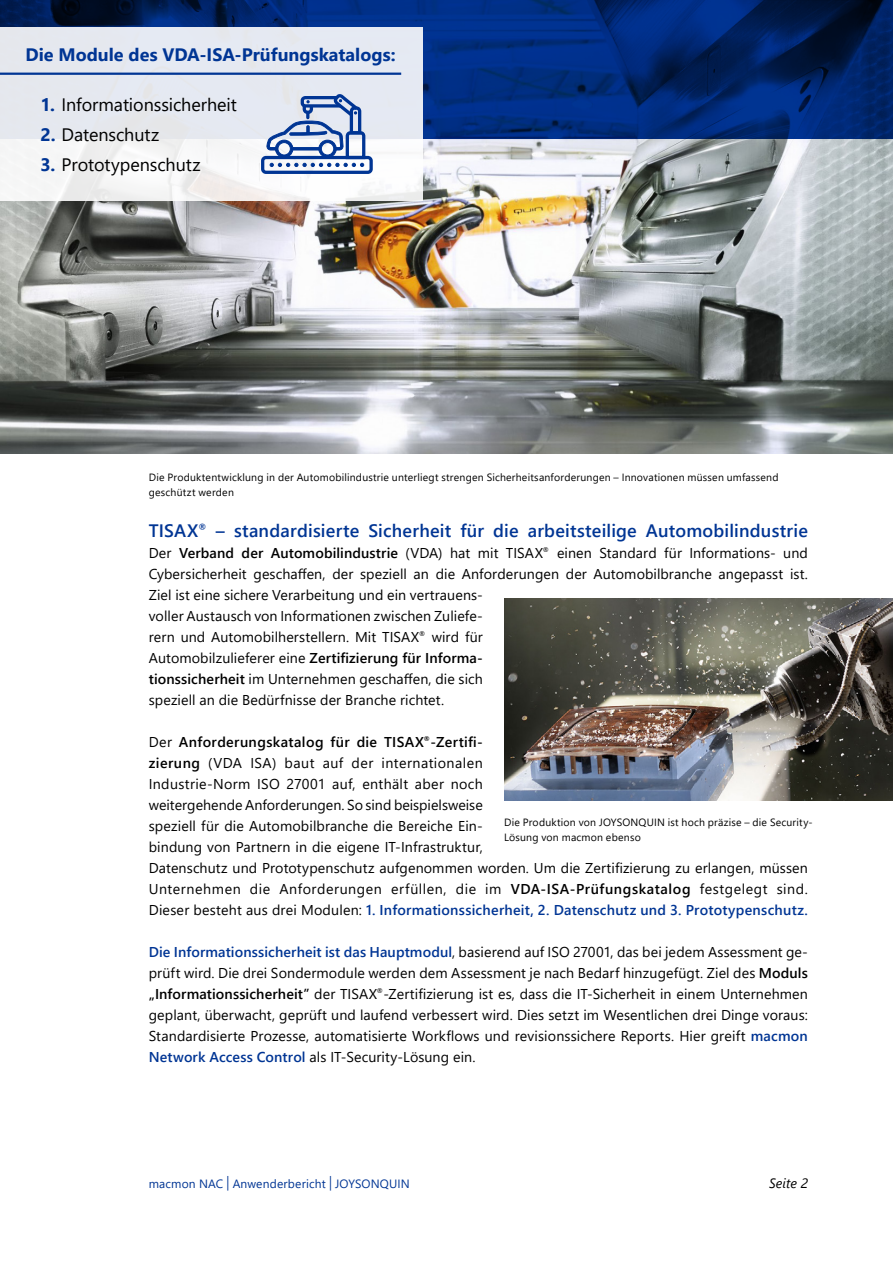
<style>
.page{position:relative;width:893px;height:1263px;background:#fff}
.page>*{position:absolute;margin:0;border:0;box-sizing:border-box;transform-origin:0 0}
.t1{font:600 18px "Segoe UI";letter-spacing:.01em;color:#003594}
.t2{font:18px "Segoe UI";letter-spacing:-.005em;color:#000}
.t3{font:700 18px "Segoe UI";color:#003594}
.t4{font:14.25px/21px "Segoe UI";letter-spacing:.01em;color:#000}
.t5{font:italic 13.5px "Segoe UI";color:#000}
.t6{font:12px "Segoe UI";letter-spacing:.015em;color:#003594}
.t7{font:10.5px/15px "Segoe UI";letter-spacing:.02em;color:#000}
.s1{font-weight:700;color:#003594}
.s2{font-weight:600}
.s3{font-weight:600;color:#003594}
.s4{font-size:14.4px}
</style>
<div class="page">
<img style="left:0;top:138px;width:893px;height:315px">
<svg style="left:0;top:0;width:893px;height:138px;background:#002770"></svg>
<img style="left:504px;top:599px;width:389px;height:201px">
<div style="left:0;top:27px;width:422px;height:174px;background:linear-gradient(to bottom,#dfe4ef,#f7f6f6)"></div>
<hr style="left:0;top:73px;width:401px;height:2px;background:#003594">
<div style="left:261px;top:156px;width:112px;height:18px;border:3px solid #003594;border-radius:3px"></div>
<svg style="left:266px;top:91px;width:101px;height:76px"></svg>
<p class="t3" style="left:26px;top:37px;width:371px">Die Module des VDA-ISA-Prüfungskatalogs:</p>
<p class="t2" style="left:40px;top:88px;width:198px"><span class="s1">1.</span> Informationssicherheit</p>
<p class="t2" style="left:40px;top:118px;width:120px"><span class="s1">2.</span> Datenschutz</p>
<p class="t2" style="left:40px;top:148px;width:162px"><span class="s1">3.</span> Prototypenschutz</p>
<p class="t7" style="left:149px;top:469px;width:631px">Die Produktentwicklung in der Automobilindustrie unterliegt strengen Sicherheitsanforderungen – Innovationen müssen umfassend geschützt werden</p>
<p class="t1" style="left:149px;top:514px;width:661px">TISAX<sup>®</sup> – standardisierte Sicherheit für die arbeitsteilige Automobilindustrie</p>
<p class="t4" style="left:149px;top:541px;width:661px">Der <span class="s2">Verband der Automobilindustrie</span> (VDA) hat mit TISAX<sup>®</sup> einen Standard für Informations- und Cybersicherheit geschaffen, der speziell an die Anforderungen der Automobilbranche angepasst ist.<br>Ziel ist eine sichere Verarbeitung und ein vertrauens-<br>voller Austausch von Informationen zwischen Zuliefe-<br>rern und Automobilherstellern. Mit TISAX<sup>®</sup> wird für<br>Automobilzulieferer eine <span class="s2">Zertifizierung für Informa-<br>tionssicherheit</span> im Unternehmen geschaffen, die sich<br>speziell an die Bedürfnisse der Branche richtet.</p>
<p class="t4" style="left:149px;top:730px;width:661px">Der <span class="s2">Anforderungskatalog für die TISAX</span><sup>®</sup><span class="s2">-Zertifi-<br>zierung</span> (VDA ISA) baut auf der internationalen<br>Industrie-Norm ISO 27001 auf, enthält aber noch<br>weitergehende Anforderungen. So sind beispielsweise<br>speziell für die Automobilbranche die Bereiche Ein-<br>bindung von Partnern in die eigene IT-Infrastruktur,<br>Datenschutz und Prototypenschutz aufgenommen worden. Um die Zertifizierung zu erlangen, müssen Unternehmen die Anforderungen erfüllen, die im <span class="s2">VDA-ISA-Prüfungskatalog</span> festgelegt sind.<br>Dieser besteht aus drei Modulen: <span class="s3">1. Informationssicherheit, 2. Datenschutz und 3. Prototypenschutz.</span></p>
<p class="t4" style="left:149px;top:940px;width:661px;text-align:justify"><span class="s3">Die Informationssicherheit ist das Hauptmodul</span>, basierend auf ISO 27001, das bei jedem Assessment ge&shy;prüft wird. Die drei Sondermodule werden dem Assessment je nach Bedarf hinzugefügt. Ziel des <span class="s2">Moduls „Informationssicherheit”</span> der TISAX<sup>®</sup>-Zertifizierung ist es, dass die IT-Sicherheit in einem Unternehmen geplant, überwacht, geprüft und laufend verbessert wird. Dies setzt im Wesentlichen drei Dinge voraus:<br>Standardisierte Prozesse, automatisierte Workflows und revisionssichere Reports. Hier greift <span class="s3">macmon Network Access Control</span> als IT-Security-Lösung ein.</p>
<p class="t7" style="left:504px;top:813px;width:310px">Die Produktion von JOYSONQUIN ist hoch präzise – die Security-<br>Lösung von macmon ebenso</p>
<p class="t6" style="left:149px;top:1172px;width:262px">macmon NAC <span class="s4">|</span> Anwenderbericht <span class="s4">|</span> JOYSONQUIN</p>
<p class="t5" style="left:769px;top:1170px;width:40px">Seite 2</p>
</div>
